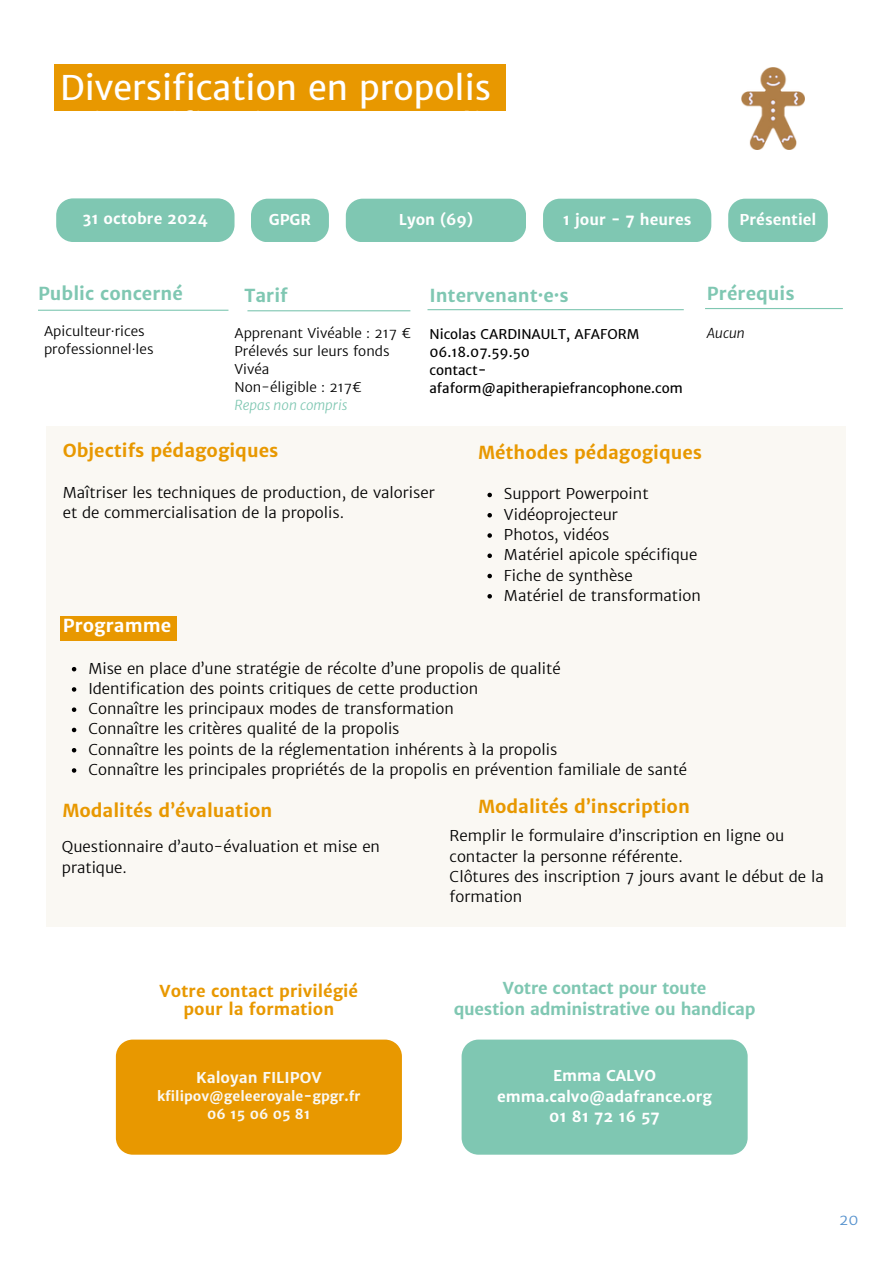
<style>
.page{position:relative;width:894px;height:1264px;background:#fff}
.page>*{position:absolute;margin:0;border:0;box-sizing:border-box;transform-origin:0 0}
.t1{font:34.05px "Merriweather Sans";color:#fff}
.t2{font:700 18px "Merriweather Sans";color:#e89800}
.t3{font:700 18px "Merriweather Sans";color:#7fc7b2}
.t4{font:700 18px "Merriweather Sans";color:#fff}
.t5{font:700 16.5px/20.2px "Merriweather Sans";letter-spacing:-.015em;color:#7fc7b2;text-align:center}
.t6{font:700 16.5px/18px "Merriweather Sans";color:#e89800;text-align:center}
.t7{font:300 15px/20.2px "Merriweather Sans";color:#000}
.t8{font:700 15px/20.2px "Merriweather Sans";color:#fff;text-align:center}
.t9{font:700 15px "Merriweather Sans";color:#faf8f3}
.t10{font:300 15px "Merriweather Sans";color:#5692ce}
.t11{font:300 13.5px/18px "Merriweather Sans";color:#000}
.t12{font:13.5px/18px "Merriweather Sans";color:#000}
.t13{font:700 13.5px/18px "Merriweather Sans";color:#faf8f3;text-align:center}
.t14{font:italic 300 13.5px "Merriweather Sans";color:#000}
.s1{font-style:italic;color:#7fc7b2}
</style>
<div class="page">
<div style="left:54px;top:64px;width:451px;height:46px;background:#e89800"></div>
<hr style="left:38px;top:310px;width:190px;height:1px;background:#7fc7b2">
<div style="left:46px;top:426px;width:799px;height:500px;background:#faf8f3"></div>
<svg style="left:251px;top:199px;width:78px;height:43px"></svg>
<div style="left:346px;top:199px;width:180px;height:43px;background:#7fc7b2"></div>
<div style="left:56px;top:198px;width:178px;height:44px;background:#7fc7b2"></div>
<div style="left:728px;top:199px;width:99px;height:43px;background:#7fc7b2"></div>
<hr style="left:247px;top:310px;width:163px;height:1px;background:#7fc7b2">
<div style="left:60px;top:616px;width:116px;height:24px;background:#e89800"></div>
<div style="left:116px;top:1039px;width:286px;height:115px;background:#e89800"></div>
<hr style="left:427px;top:309px;width:256px;height:1px;background:#7fc7b2">
<hr style="left:704px;top:308px;width:138px;height:1px;background:#7fc7b2">
<div style="left:543px;top:199px;width:168px;height:43px;background:#7fc7b2"></div>
<div style="left:461px;top:1039px;width:286px;height:115px;background:#7fc7b2"></div>
<svg style="left:72px;top:667px;width:4px;height:4px"></svg>
<svg style="left:72px;top:687px;width:4px;height:4px"></svg>
<svg style="left:72px;top:707px;width:4px;height:5px"></svg>
<svg style="left:72px;top:727px;width:4px;height:5px"></svg>
<svg style="left:72px;top:748px;width:4px;height:4px"></svg>
<svg style="left:72px;top:768px;width:4px;height:4px"></svg>
<svg style="left:487px;top:493px;width:5px;height:4px"></svg>
<svg style="left:487px;top:513px;width:5px;height:4px"></svg>
<svg style="left:487px;top:533px;width:5px;height:5px"></svg>
<svg style="left:487px;top:553px;width:5px;height:5px"></svg>
<svg style="left:487px;top:574px;width:5px;height:4px"></svg>
<svg style="left:487px;top:594px;width:5px;height:4px"></svg>
<img style="left:741px;top:67px;width:63px;height:82px">
<h2 class="t1" style="left:60px;top:66px;width:432px">Diversification en propolis</h2>
<p class="t8" style="left:83px;top:209px;width:127px">31 octobre 2024</p>
<h1 class="t8" style="left:269px;top:209px;width:44px">GPGR</h1>
<h1 class="t8" style="left:398px;top:209px;width:76px">Lyon (69)</h1>
<h4 class="t8" style="left:739px;top:209px;width:78px">Présentiel</h4>
<h4 class="t8" style="left:562px;top:209px;width:130px">1 jour - 7 heures</h4>
<h4 class="t3" style="left:38px;top:283px;width:146px">Public concerné</h4>
<h2 class="t11" style="left:44px;top:322px;width:111px">Apiculteur·rices professionnel·les</h2>
<h5 class="t3" style="left:244px;top:284px;width:45px">Tarif</h5>
<p class="t11" style="left:234px;top:324px;width:178px">Apprenant Vivéable : 217 €<br>Prélevés sur leurs fonds<br>Vivéa<br>Non-éligible : 217€<br><span class="s1">Repas non compris</span></p>
<p class="t3" style="left:429px;top:284px;width:141px">Intervenant·e·s</p>
<h2 class="t12" style="left:429px;top:325px;width:255px">Nicolas CARDINAULT, AFAFORM<br>06.18.07.59.50<br>contact&shy;afaform@apitherapiefrancophone.com</h2>
<h5 class="t3" style="left:706px;top:283px;width:89px">Prérequis</h5>
<h2 class="t14" style="left:706px;top:324px;width:39px">Aucun</h2>
<h2 class="t2" style="left:63px;top:439px;width:217px">Objectifs pédagogiques</h2>
<h2 class="t7" style="left:63px;top:482px;width:373px">Maîtriser les techniques de production, de valoriser et de commercialisation de la propolis.</h2>
<p class="t4" style="left:63px;top:614px;width:110px">Programme</p>
<p class="t2" style="left:478px;top:441px;width:225px">Méthodes pédagogiques</p>
<p class="t7" style="left:504px;top:484px;width:146px">Support Powerpoint</p>
<p class="t7" style="left:504px;top:504px;width:115px">Vidéoprojecteur</p>
<p class="t7" style="left:504px;top:524px;width:107px">Photos, vidéos</p>
<p class="t7" style="left:504px;top:545px;width:195px">Matériel apicole spécifique</p>
<p class="t7" style="left:504px;top:565px;width:130px">Fiche de synthèse</p>
<p class="t7" style="left:504px;top:585px;width:198px">Matériel de transformation</p>
<h5 class="t7" style="left:88px;top:658px;width:473px">Mise en place d’une stratégie de récolte d’une propolis de qualité</h5>
<h5 class="t7" style="left:88px;top:678px;width:391px">Identification des points critiques de cette production</h5>
<h5 class="t7" style="left:88px;top:698px;width:367px">Connaître les principaux modes de transformation</h5>
<p class="t7" style="left:88px;top:719px;width:312px">Connaître les critères qualité de la propolis</p>
<h2 class="t7" style="left:88px;top:739px;width:470px">Connaître les points de la réglementation inhérents à la propolis</h2>
<h2 class="t7" style="left:88px;top:759px;width:600px">Connaître les principales propriétés de la propolis en prévention familiale de santé</h2>
<p class="t2" style="left:63px;top:799px;width:211px">Modalités d’évaluation</p>
<p class="t2" style="left:478px;top:795px;width:213px">Modalités d’inscription</p>
<h4 class="t7" style="left:62px;top:837px;width:319px">Questionnaire d’auto-évaluation et mise en pratique.</h4>
<p class="t7" style="left:449px;top:825px;width:375px">Remplir le formulaire d’inscription en ligne ou contacter la personne référente.<br>Clôtures des inscription 7 jours avant le début de la formation</p>
<h5 class="t6" style="left:159px;top:982px;width:200px">Votre contact privilégié pour la formation</h5>
<h2 class="t5" style="left:453px;top:978px;width:303px">Votre contact pour toute<br>question administrative ou handicap</h2>
<h3 class="t9" style="left:196px;top:1068px;width:127px">Kaloyan FILIPOV</h3>
<h3 class="t13" style="left:157px;top:1087px;width:205px">kfilipov@geleeroyale-gpgr.fr<br>06 15 06 05 81</h3>
<h4 class="t8" style="left:497px;top:1065px;width:217px">Emma CALVO emma.calvo@adafrance.org<br>01 81 72 16 57</h4>
<h4 class="t10" style="left:838px;top:1210px;width:21px">20</h4>
</div>
